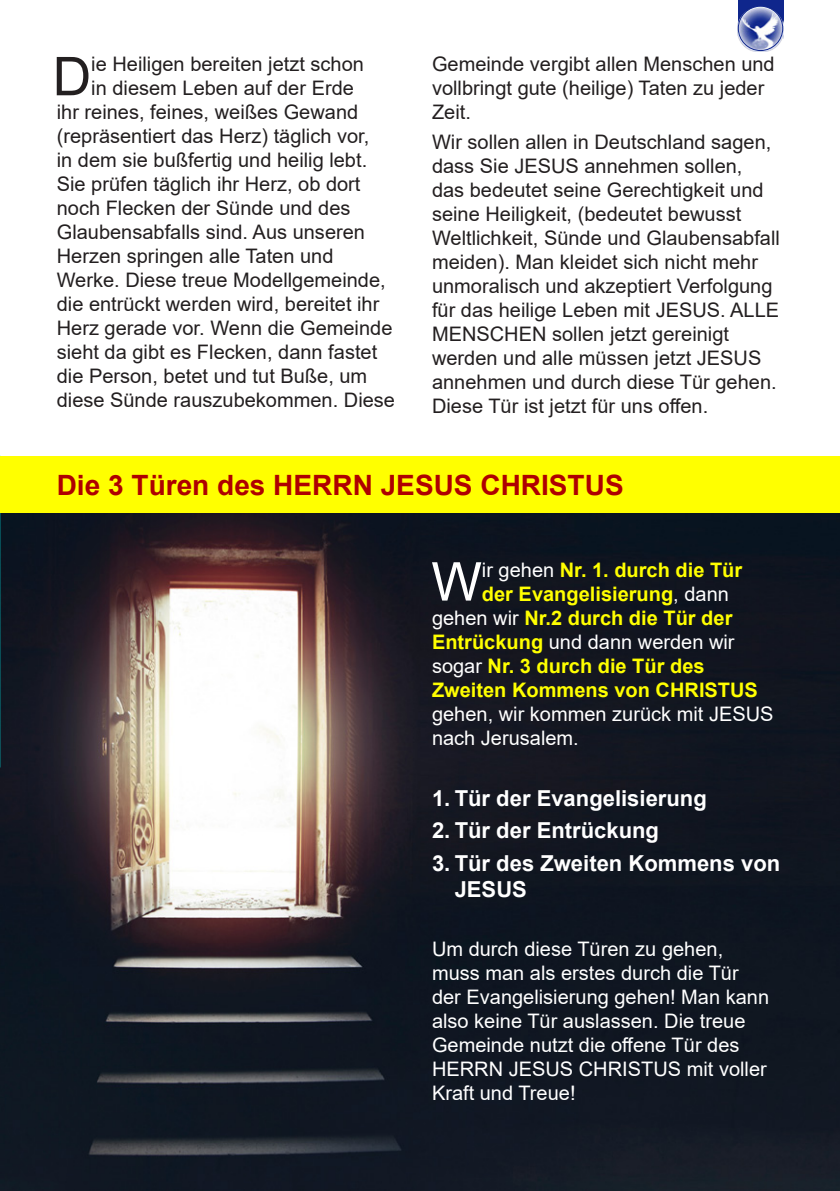
<style>
.page{position:relative;width:840px;height:1191px;background:#fff}
.page>*{position:absolute;margin:0;border:0;box-sizing:border-box;transform-origin:0 0}
.t1{font:53.6px "Arial";color:#231f20}
.t2{font:53.6px "Arial";color:#fff}
.t3{font:700 28px "Arial";color:#ae0001}
.t4{font:700 22px/26.4px "Arial";color:#fff}
.t5{font:20px/24px "Arial";color:#231f20}
.t6{font:20px/24px "Arial";color:#fff}
.t7{font:700 20px "Arial";color:#ff0}
.s1{font-weight:400;color:#fff}
.s2{font-weight:700;color:#ff0}
</style>
<div class="page">
<div style="left:737px;top:0;width:45px;height:28px;background:#0f268c"></div>
<img style="left:737px;top:6px;width:45px;height:45px">
<div style="left:737px;top:6px;width:45px;height:45px;border:1px solid #0f268c;border-radius:50%"></div>
<img style="left:0;top:512px;width:839px;height:679px">
<div style="left:0;top:456px;width:839px;height:56px;background:#ff0"></div>
<p class="t1" style="left:53px;top:40px;width:40px">D</p>
<p class="t5" style="left:91px;top:52px;width:274px">ie Heiligen bereiten jetzt schon</p>
<p class="t5" style="left:91px;top:76px;width:264px">in diesem Leben auf der Erde</p>
<p class="t5" style="left:57px;top:100px;width:303px">ihr reines, feines, weißes Gewand</p>
<p class="t5" style="left:57px;top:124px;width:314px">(repräsentiert das Herz) täglich vor,</p>
<p class="t5" style="left:57px;top:148px;width:312px">in dem sie bußfertig und heilig lebt.</p>
<p class="t5" style="left:57px;top:172px;width:305px">Sie prüfen täglich ihr Herz, ob dort</p>
<p class="t5" style="left:57px;top:196px;width:295px">noch Flecken der Sünde und des</p>
<p class="t5" style="left:57px;top:220px;width:309px">Glaubensabfalls sind. Aus unseren</p>
<p class="t5" style="left:57px;top:244px;width:278px">Herzen springen alle Taten und</p>
<p class="t5" style="left:57px;top:268px;width:330px">Werke. Diese treue Modellgemeinde,</p>
<p class="t5" style="left:57px;top:292px;width:324px">die entrückt werden wird, bereitet ihr</p>
<p class="t5" style="left:57px;top:316px;width:337px">Herz gerade vor. Wenn die Gemeinde</p>
<p class="t5" style="left:57px;top:340px;width:322px">sieht da gibt es Flecken, dann fastet</p>
<p class="t5" style="left:57px;top:364px;width:312px">die Person, betet und tut Buße, um</p>
<p class="t5" style="left:57px;top:388px;width:339px">diese Sünde rauszubekommen. Diese</p>
<p class="t5" style="left:432px;top:52px;width:344px">Gemeinde vergibt allen Menschen und vollbringt gute (heilige) Taten zu jeder<br>Zeit.</p>
<p class="t5" style="left:432px;top:130px;width:349px">Wir sollen allen in Deutschland sagen, dass Sie JESUS annehmen sollen,<br>das bedeutet seine Gerechtigkeit und seine Heiligkeit, (bedeutet bewusst Weltlichkeit, Sünde und Glaubensabfall meiden). Man kleidet sich nicht mehr unmoralisch und akzeptiert Verfolgung für das heilige Leben mit JESUS. ALLE MENSCHEN sollen jetzt gereinigt werden und alle müssen jetzt JESUS annehmen und durch diese Tür gehen.<br>Diese Tür ist jetzt für uns offen.</p>
<p class="t3" style="left:57px;top:465px;width:568px">Die 3 Türen des HERRN JESUS CHRISTUS</p>
<p class="t2" style="left:431px;top:545px;width:52px">W</p>
<p class="t7" style="left:481px;top:555px;width:262px"><span class="s1">ir gehen</span> Nr. 1. durch die Tür</p>
<p class="t7" style="left:481px;top:579px;width:248px">der Evangelisierung<span class="s1">, dann</span></p>
<p class="t7" style="left:432px;top:603px;width:302px"><span class="s1">gehen wir</span> Nr.2 durch die Tür der</p>
<p class="t6" style="left:432px;top:629px;width:304px"><span class="s2">Entrückung</span> und dann werden wir</p>
<p class="t7" style="left:432px;top:651px;width:274px"><span class="s1">sogar</span> Nr. 3 durch die Tür des</p>
<p class="t7" style="left:432px;top:675px;width:327px">Zweiten Kommens von CHRISTUS</p>
<p class="t6" style="left:432px;top:701px;width:343px">gehen, wir kommen zurück mit JESUS</p>
<p class="t6" style="left:432px;top:725px;width:148px">nach Jerusalem.</p>
<p class="t4" style="left:432px;top:785px;width:276px">1. Tür der Evangelisierung</p>
<p class="t4" style="left:432px;top:817px;width:228px">2. Tür der Entrückung</p>
<p class="t4" style="left:454px;top:850px;width:327px;text-indent:-23px">3. Tür des Zweiten Kommens von<br>JESUS</p>
<p class="t6" style="left:432px;top:937px;width:338px">Um durch diese Türen zu gehen, muss man als erstes durch die Tür der Evangelisierung gehen! Man kann also keine Tür auslassen. Die treue<br>Gemeinde nutzt die offene Tür des<br>HERRN JESUS CHRISTUS mit voller<br>Kraft und Treue!</p>
</div>
